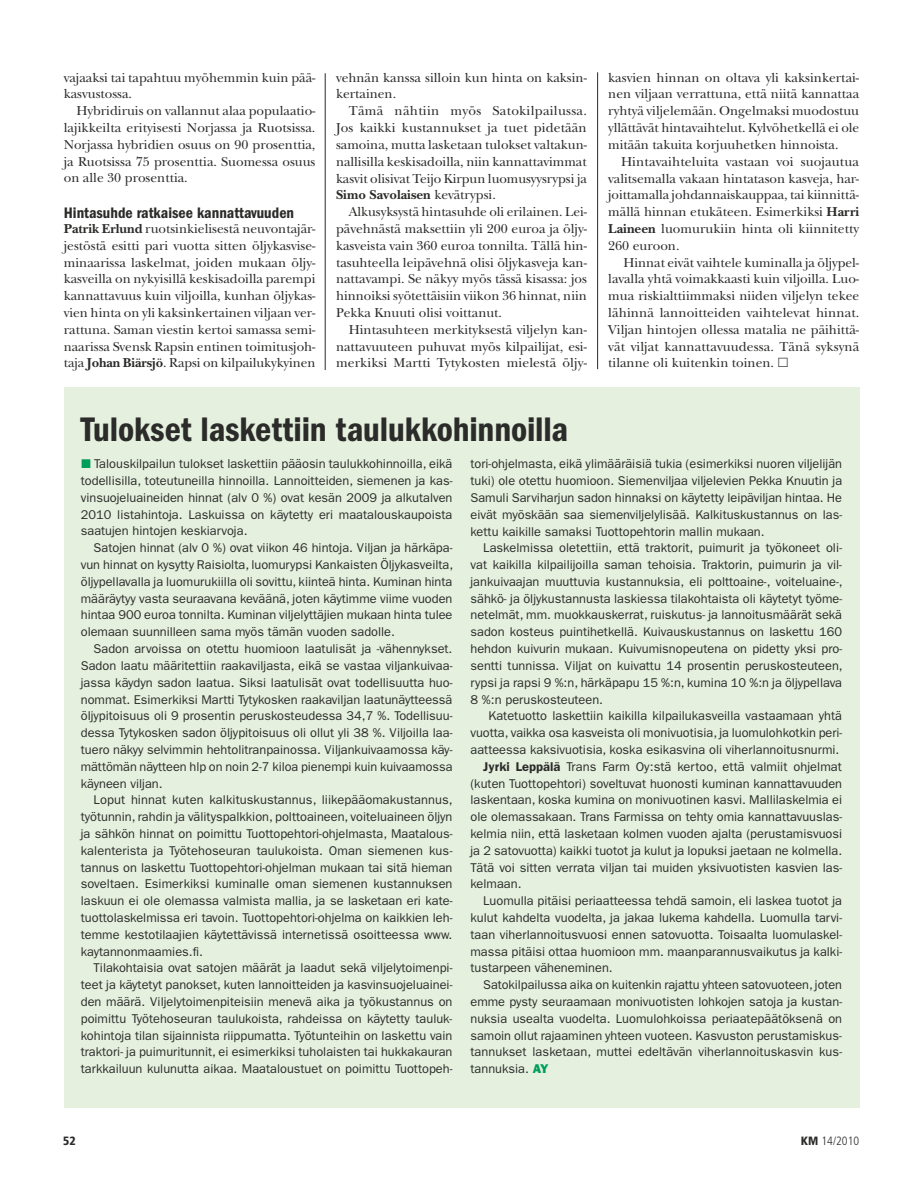
<style>
.page{position:relative;width:923px;height:1191px;background:#fff}
.page>*{position:absolute;margin:0;border:0;box-sizing:border-box;transform-origin:0 0}
.t1{font:35.25px "ITC Franklin Gothic Std Dm Cd";letter-spacing:-.005em;color:#2b2b2a}
.t2{font:15.75px "ITC Franklin Gothic Std Dm Cd";color:#2b2b2a}
.t3{font:13.5px/16.8px "New Baskerville Std";color:#2b2b2a;text-align:justify}
.t4{font:12.75px/16.8px "ITC Franklin Gothic Std";color:#2b2b2a;text-align:justify}
.t5{font:300 condensed 12px "Frutiger LT Std";color:#2b2b2a}
.t6{font:900 condensed 12px "Frutiger LT Std";color:#2b2b2a}
.s1{font-weight:700}
.s2{font-weight:600}
.s3{font-family:"ITC Franklin Gothic Std Hvy";color:#009e5c}
.s4{font-weight:900}
</style>
<div class="page">
<div style="left:64px;top:387px;width:795px;height:720px;background:#e5f0de"></div>
<hr style="left:597px;top:72px;width:1px;height:297px;background:#2b2b2a">
<hr style="left:325px;top:73px;width:1px;height:297px;background:#2b2b2a">
<p class="t3" style="left:64px;top:69px;width:253px">vajaaksi tai tapahtuu myöhemmin kuin pää&shy;kasvustossa.</p>
<p class="t3" style="left:64px;top:103px;width:253px;text-indent:13px">Hybridiruis on vallannut alaa populaatio&shy;lajikkeilta erityisesti Norjassa ja Ruotsissa.<br>Norjassa hybridien osuus on 90 prosenttia, ja Ruotsissa 75 prosenttia. Suomessa osuus on alle 30 prosenttia.</p>
<p class="t2" style="left:64px;top:204px;width:232px">Hintasuhde ratkaisee kannattavuuden</p>
<p class="t3" style="left:64px;top:220px;width:253px"><span class="s1">Patrik Erlund</span> ruotsinkielisestä neuvontajär&shy;jestöstä esitti pari vuotta sitten öljykasvise&shy;minaarissa laskelmat, joiden mukaan öljy&shy;kasveilla on nykyisillä keskisadoilla parempi kannattavuus kuin viljoilla, kunhan öljykas&shy;vien hinta on yli kaksinkertainen viljaan ver&shy;rattuna. Saman viestin kertoi samassa semi&shy;naarissa Svensk Rapsin entinen toimitusjoh&shy;taja <span class="s1">Johan Biärsjö</span>. Rapsi on kilpailukykyinen</p>
<p class="t3" style="left:336px;top:69px;width:252px">vehnän kanssa silloin kun hinta on kaksin&shy;kertainen.</p>
<p class="t3" style="left:336px;top:103px;width:253px;text-indent:13px">Tämä nähtiin myös Satokilpailussa.<br>Jos kaikki kustannukset ja tuet pidetään samoina, mutta lasketaan tulokset valtakun&shy;nallisilla keskisadoilla, niin kannattavimmat kasvit olisivat Teijo Kirpun luomusyysrypsi ja <span class="s1">Simo Savolaisen</span> kevätrypsi.</p>
<p class="t3" style="left:336px;top:203px;width:252px;text-indent:13px">Alkusyksystä hintasuhde oli erilainen. Lei&shy;pävehnästä maksettiin yli 200 euroa ja öljy&shy;kasveista vain 360 euroa tonnilta. Tällä hin&shy;tasuhteella leipävehnä olisi öljykasveja kan&shy;nattavampi. Se näkyy myös tässä kisassa: jos hinnoiksi syötettäisiin viikon 36 hinnat, niin Pekka Knuuti olisi voittanut.</p>
<p class="t3" style="left:336px;top:321px;width:252px;text-indent:13px">Hintasuhteen merkityksestä viljelyn kan&shy;nattavuuteen puhuvat myös kilpailijat, esi&shy;merkiksi Martti Tytykosten mielestä öljy-</p>
<h1 class="t1" style="left:81px;top:409px;width:489px">Tulokset laskettiin taulukkohinnoilla</h1>
<p class="t3" style="left:608px;top:69px;width:252px">kasvien hinnan on oltava yli kaksinkertai&shy;nen viljaan verrattuna, että niitä kannattaa ryhtyä viljelemään. Ongelmaksi muodostuu yllättävät hintavaihtelut. Kylvöhetkellä ei ole mitään takuita korjuuhetken hinnoista.</p>
<p class="t3" style="left:608px;top:153px;width:252px;text-indent:13px">Hintavaihteluita vastaan voi suojautua valitsemalla vakaan hintatason kasveja, har&shy;joittamalla johdannaiskauppaa, tai kiinnittä&shy;mällä hinnan etukäteen. Esimerkiksi <span class="s1">Harri Laineen</span> luomurukiin hinta oli kiinnitetty 260 euroon.</p>
<p class="t3" style="left:608px;top:254px;width:253px;text-indent:15px">Hinnat eivät vaihtele kuminalla ja öljypel&shy;lavalla yhtä voimakkaasti kuin viljoilla. Luo&shy;mua riskialttiimmaksi niiden viljelyn tekee lähinnä lannoitteiden vaihtelevat hinnat.<br>Viljan hintojen ollessa matalia ne päihittä&shy;vät viljat kannattavuudessa. Tänä syksynä tilanne oli kuitenkin toinen. ●</p>
<p class="t4" style="left:81px;top:455px;width:373px;text-indent:13px">Talouskilpailun tulokset laskettiin pääosin taulukkohinnoilla, eikä todellisilla, toteutuneilla hinnoilla. Lannoitteiden, siemenen ja kas&shy;vinsuojeluaineiden hinnat (alv 0 %) ovat kesän 2009 ja alkutalven 2010 listahintoja. Laskuissa on käytetty eri maatalouskaupoista saatujen hintojen keskiarvoja.</p>
<p class="t4" style="left:81px;top:539px;width:374px;text-indent:13px">Satojen hinnat (alv 0 %) ovat viikon 46 hintoja. Viljan ja härkäpa&shy;vun hinnat on kysytty Raisiolta, luomurypsi Kankaisten Öljykasveilta, öljypellavalla ja luomurukiilla oli sovittu, kiinteä hinta. Kuminan hinta määräytyy vasta seuraavana keväänä, joten käytimme viime vuoden hintaa 900 euroa tonnilta. Kuminan viljelyttäjien mukaan hinta tulee olemaan suunnilleen sama myös tämän vuoden sadolle.</p>
<p class="t4" style="left:81px;top:640px;width:373px;text-indent:13px">Sadon arvoissa on otettu huomioon laatulisät ja -vähennykset.<br>Sadon laatu määritettiin raakaviljasta, eikä se vastaa viljankuivaa&shy;jassa käydyn sadon laatua. Siksi laatulisät ovat todellisuutta huo&shy;nommat. Esimerkiksi Martti Tytykosken raakaviljan laatunäytteessä öljypitoisuus oli 9 prosentin peruskosteudessa 34,7 %. Todellisuu&shy;dessa Tytykosken sadon öljypitoisuus oli ollut yli 38 %. Viljoilla laa&shy;tuero näkyy selvimmin hehtolitranpainossa. Viljankuivaamossa käy&shy;mättömän näytteen hlp on noin 2-7 kiloa pienempi kuin kuivaamossa käyneen viljan.</p>
<p class="t4" style="left:81px;top:791px;width:373px;text-indent:13px">Loput hinnat kuten kalkituskustannus, liikepääomakustannus, työtunnin, rahdin ja välityspalkkion, polttoaineen, voiteluaineen öljyn ja sähkön hinnat on poimittu Tuottopehtori-ohjelmasta, Maatalous&shy;kalenterista ja Työtehoseuran taulukoista. Oman siemenen kus&shy;tannus on laskettu Tuottopehtori-ohjelman mukaan tai sitä hieman soveltaen. Esimerkiksi kuminalle oman siemenen kustannuksen laskuun ei ole olemassa valmista mallia, ja se lasketaan eri kate&shy;tuottolaskelmissa eri tavoin. Tuottopehtori-ohjelma on kaikkien leh&shy;temme kestotilaajien käytettävissä internetissä osoitteessa www. kaytannonmaamies.fi.</p>
<p class="t4" style="left:81px;top:959px;width:373px;text-indent:13px">Tilakohtaisia ovat satojen määrät ja laadut sekä viljelytoimenpi&shy;teet ja käytetyt panokset, kuten lannoitteiden ja kasvinsuojeluainei&shy;den määrä. Viljelytoimenpiteisiin menevä aika ja työkustannus on poimittu Työtehoseuran taulukoista, rahdeissa on käytetty tauluk&shy;kohintoja tilan sijainnista riippumatta. Työtunteihin on laskettu vain traktori- ja puimuritunnit, ei esimerkiksi tuholaisten tai hukkakauran tarkkailuun kulunutta aikaa. Maataloustuet on poimittu Tuottopeh-</p>
<p class="t4" style="left:470px;top:455px;width:373px">tori-ohjelmasta, eikä ylimääräisiä tukia (esimerkiksi nuoren viljelijän tuki) ole otettu huomioon. Siemenviljaa viljelevien Pekka Knuutin ja Samuli Sarviharjun sadon hinnaksi on käytetty leipäviljan hintaa. He eivät myöskään saa siemenviljelylisää. Kalkituskustannus on las&shy;kettu kaikille samaksi Tuottopehtorin mallin mukaan.</p>
<p class="t4" style="left:470px;top:539px;width:374px;text-indent:13px">Laskelmissa oletettiin, että traktorit, puimurit ja työkoneet oli&shy;vat kaikilla kilpailijoilla saman tehoisia. Traktorin, puimurin ja vil&shy;jankuivaajan muuttuvia kustannuksia, eli polttoaine-, voiteluaine-, sähkö- ja öljykustannusta laskiessa tilakohtaista oli käytetyt työme&shy;netelmät, mm. muokkauskerrat, ruiskutus- ja lannoitusmäärät sekä sadon kosteus puintihetkellä. Kuivauskustannus on laskettu 160 hehdon kuivurin mukaan. Kuivumisnopeutena on pidetty yksi pro&shy;sentti tunnissa. Viljat on kuivattu 14 prosentin peruskosteuteen, rypsi ja rapsi 9 %:n, härkäpapu 15 %:n, kumina 10 %:n ja öljypellava 8 %:n peruskosteuteen.</p>
<p class="t4" style="left:488px;top:707px;width:355px">Katetuotto laskettiin kaikilla kilpailukasveilla vastaamaan yhtä</p>
<p class="t4" style="left:470px;top:724px;width:373px">vuotta, vaikka osa kasveista oli monivuotisia, ja luomulohkotkin peri-</p>
<p class="t4" style="left:470px;top:741px;width:370px">aatteessa kaksivuotisia, koska esikasvina oli viherlannoitusnurmi.</p>
<p class="t4" style="left:483px;top:758px;width:360px"><span class="s2">Jyrki Leppälä</span> Trans Farm Oy:stä kertoo, että valmiit ohjelmat</p>
<p class="t4" style="left:470px;top:775px;width:373px">(kuten Tuottopehtori) soveltuvat huonosti kuminan kannattavuuden</p>
<p class="t4" style="left:470px;top:791px;width:373px">laskentaan, koska kumina on monivuotinen kasvi. Mallilaskelmia ei</p>
<p class="t4" style="left:470px;top:808px;width:373px">ole olemassakaan. Trans Farmissa on tehty omia kannattavuuslas-</p>
<p class="t4" style="left:470px;top:825px;width:373px">kelmia niin, että lasketaan kolmen vuoden ajalta (perustamisvuosi</p>
<p class="t4" style="left:470px;top:842px;width:373px">ja 2 satovuotta) kaikki tuotot ja kulut ja lopuksi jaetaan ne kolmella.</p>
<p class="t4" style="left:470px;top:859px;width:373px">Tätä voi sitten verrata viljan tai muiden yksivuotisten kasvien las-</p>
<p class="t4" style="left:470px;top:875px;width:52px">kelmaan.</p>
<p class="t4" style="left:483px;top:892px;width:360px">Luomulla pitäisi periaatteessa tehdä samoin, eli laskea tuotot ja</p>
<p class="t4" style="left:470px;top:909px;width:373px">kulut kahdelta vuodelta, ja jakaa lukema kahdella. Luomulla tarvi-</p>
<p class="t4" style="left:470px;top:926px;width:373px">taan viherlannoitusvuosi ennen satovuotta. Toisaalta luomulaskel-</p>
<p class="t4" style="left:470px;top:943px;width:373px">massa pitäisi ottaa huomioon mm. maanparannusvaikutus ja kalki-</p>
<p class="t4" style="left:470px;top:959px;width:144px">tustarpeen väheneminen.</p>
<p class="t4" style="left:483px;top:976px;width:360px">Satokilpailussa aika on kuitenkin rajattu yhteen satovuoteen, joten</p>
<p class="t4" style="left:470px;top:993px;width:373px">emme pysty seuraamaan monivuotisten lohkojen satoja ja kustan-</p>
<p class="t4" style="left:470px;top:1010px;width:373px">nuksia usealta vuodelta. Luomulohkoissa periaatepäätöksenä on</p>
<p class="t4" style="left:470px;top:1027px;width:373px">samoin ollut rajaaminen yhteen vuoteen. Kasvuston perustamiskus-</p>
<p class="t4" style="left:470px;top:1043px;width:373px">tannukset lasketaan, muttei edeltävän viherlannoituskasvin kus-</p>
<p class="t4" style="left:470px;top:1060px;width:79px">tannuksia. <span class="s3">AY</span></p>
<p class="t6" style="left:63px;top:1133px;width:14px">52</p>
<p class="t5" style="left:801px;top:1133px;width:60px"><span class="s4">KM</span> 14/2010</p>
</div>
